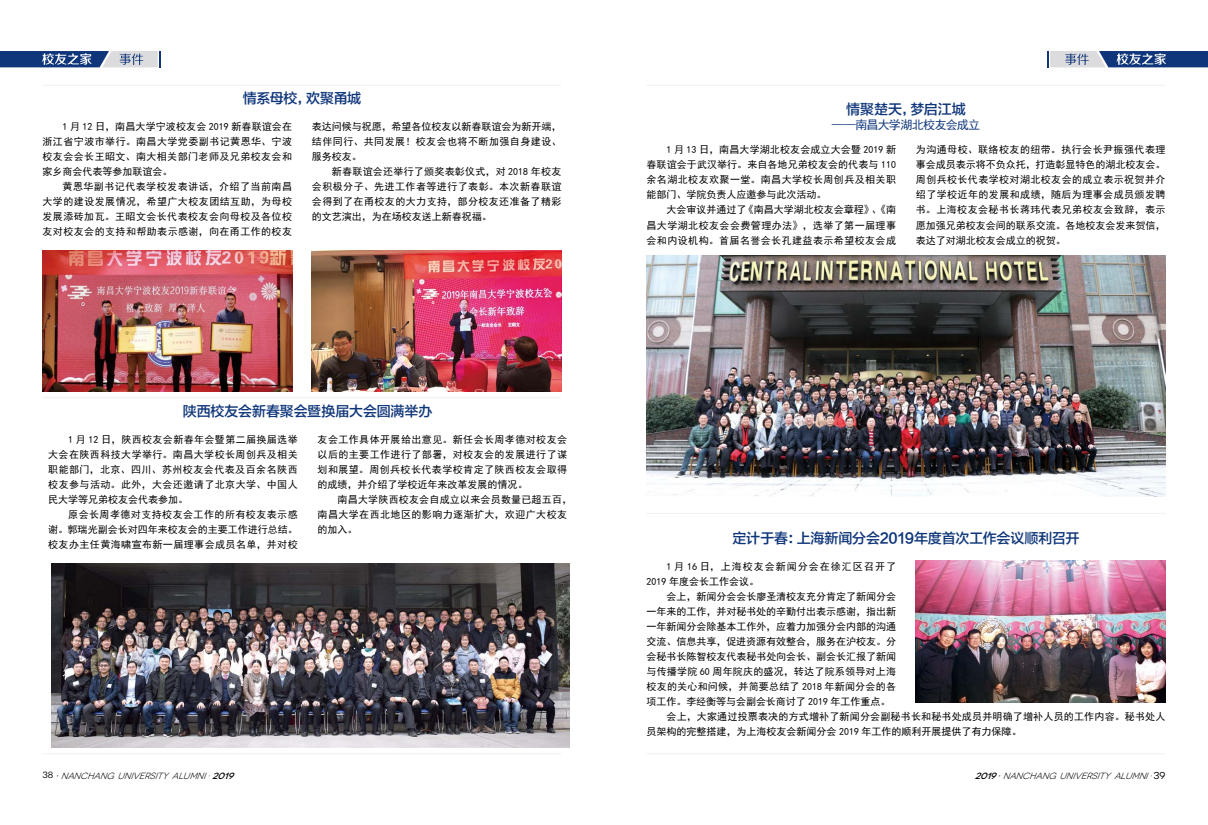
<style>
.page{position:relative;width:1208px;height:825px;background:#fff}
.page>*{position:absolute;margin:0;border:0;box-sizing:border-box;transform-origin:0 0}
.t1{font:14px "FZLTZHK GBK1 0";letter-spacing:-.015em;color:#0f367a}
.t2{font:12px "Sim Hei";letter-spacing:-.055em;color:#0f367a}
.t3{font:10px/15px "Sim Hei";letter-spacing:.02em;color:#000;text-align:justify}
.t4{font:10px "Sim Hei";color:#000}
.t5{font:10px/15px "Sim Hei";letter-spacing:.1em;color:#000}
.t6{font:10px "Sim Hei";letter-spacing:-.005em;color:#000}
.t7{font:italic 9px "Novecentowide";color:#000}
.s1{font-style:normal}
.s2{font-weight:500}
.s3{font-style:normal;font-size:10px}
</style>
<div class="page">
<svg style="left:1047px;top:51px;width:161px;height:16px"></svg>
<svg style="left:0;top:51px;width:161px;height:16px"></svg>
<hr style="left:42px;top:85px;width:519px;height:1px;background:#f0f1f1">
<hr style="left:42px;top:397px;width:519px;height:1px;background:#f0f1f1">
<hr style="left:42px;top:753px;width:519px;height:1px;background:#f0f1f1">
<img style="left:43px;top:250px;width:249px;height:142px">
<img style="left:312px;top:250px;width:249px;height:142px">
<img style="left:51px;top:564px;width:519px;height:184px">
<hr style="left:646px;top:85px;width:519px;height:1px;background:#f0f1f1">
<hr style="left:646px;top:753px;width:519px;height:1px;background:#f0f1f1">
<hr style="left:646px;top:513px;width:519px;height:1px;background:#f0f1f1">
<img style="left:916px;top:561px;width:249px;height:142px">
<img style="left:646px;top:255px;width:519px;height:241px">
<h1 class="t1" style="left:243px;top:91px;width:120px">情系母校，欢聚甬城</h1>
<p class="t3" style="left:43px;top:119px;width:251px;text-indent:20px">1 月 12 日，南昌大学宁波校友会 2019 新春联谊会在浙江省宁波市举行。南昌大学党委副书记黄恩华、宁波校友会会长王昭文、南大相关部门老师及兄弟校友会和家乡商会代表等参加联谊会。</p>
<p class="t3" style="left:43px;top:179px;width:251px;text-indent:20px">黄恩华副书记代表学校发表讲话，介绍了当前南昌大学的建设发展情况，希望广大校友团结互助，为母校发展添砖加瓦。王昭文会长代表校友会向母校及各位校友对校友会的支持和帮助表示感谢，向在甬工作的校友</p>
<p class="t3" style="left:312px;top:119px;width:251px">表达问候与祝愿，希望各位校友以新春联谊会为新开端，结伴同行、共同发展！校友会也将不断加强自身建设、服务校友。</p>
<p class="t3" style="left:312px;top:164px;width:251px;text-indent:20px">新春联谊会还举行了颁奖表彰仪式，对 2018 年校友会积极分子、先进工作者等进行了表彰。本次新春联谊会得到了在甬校友的大力支持，部分校友还准备了精彩的文艺演出，为在场校友送上新春祝福。</p>
<h1 class="t1" style="left:183px;top:403px;width:251px">陕西校友会新春聚会暨换届大会圆满举办</h1>
<p class="t3" style="left:48px;top:432px;width:251px;text-indent:20px">1 月 12 日，陕西校友会新春年会暨第二届换届选举大会在陕西科技大学举行。南昌大学校长周创兵及相关职能部门，北京、四川、苏州校友会代表及百余名陕西校友参与活动。此外，大会还邀请了北京大学、中国人民大学等兄弟校友会代表参加。</p>
<p class="t3" style="left:48px;top:507px;width:251px;text-indent:20px">原会长周孝德对支持校友会工作的所有校友表示感谢。郭瑞光副会长对四年来校友会的主要工作进行总结。校友办主任黄海啸宣布新一届理事会成员名单，并对校</p>
<p class="t3" style="left:317px;top:432px;width:251px">友会工作具体开展给出意见。新任会长周孝德对校友会以后的主要工作进行了部署，对校友会的发展进行了谋划和展望。周创兵校长代表学校肯定了陕西校友会取得的成绩，并介绍了学校近年来改革发展的情况。</p>
<p class="t3" style="left:317px;top:492px;width:256px;text-align:left;text-indent:20px">南昌大学陕西校友会自成立以来会员数量已超五百，南昌大学在西北地区的影响力逐渐扩大，欢迎广大校友的加入。</p>
<h1 class="t1" style="left:846px;top:102px;width:121px">情聚楚天，梦启江城</h1>
<p class="t2" style="left:831px;top:118px;width:150px">——南昌大学湖北校友会成立</p>
<p class="t3" style="left:646px;top:142px;width:251px;text-indent:20px">1 月 13 日，南昌大学湖北校友会成立大会暨 2019 新春联谊会于武汉举行。来自各地兄弟校友会的代表与 110余名湖北校友欢聚一堂。南昌大学校长周创兵及相关职能部门、学院负责人应邀参与此次活动。</p>
<p class="t3" style="left:646px;top:202px;width:251px;text-indent:20px">大会审议并通过了《南昌大学湖北校友会章程》、《南昌大学湖北校友会会费管理办法》，选举了第一届理事会和内设机构。首届名誉会长孔建益表示希望校友会成</p>
<p class="t3" style="left:916px;top:142px;width:251px">为沟通母校、联络校友的纽带。执行会长尹振强代表理事会成员表示将不负众托，打造彰显特色的湖北校友会。周创兵校长代表学校对湖北校友会的成立表示祝贺并介绍了学校近年的发展和成绩，随后为理事会成员颁发聘书。上海校友会秘书长蒋玮代表兄弟校友会致辞，表示愿加强兄弟校友会间的联系交流。各地校友会发来贺信，表达了对湖北校友会成立的祝贺。</p>
<h1 class="t1" style="left:732px;top:530px;width:348px">定计于春：上海新闻分会2019年度首次工作会议顺利召开</h1>
<p class="t5" style="left:646px;top:558px;width:251px;text-indent:20px">1 月 16 日，上海校友会新闻分会在徐汇区召开了<br>2019 年度会长工作会议。</p>
<p class="t4" style="left:666px;top:591px;width:231px">会上，新闻分会会长廖圣清校友充分肯定了新闻分会</p>
<p class="t4" style="left:646px;top:606px;width:251px">一年来的工作，并对秘书处的辛勤付出表示感谢，指出新</p>
<p class="t4" style="left:646px;top:621px;width:251px">一年新闻分会除基本工作外，应着力加强分会内部的沟通</p>
<p class="t4" style="left:646px;top:636px;width:251px">交流、信息共享，促进资源有效整合，服务在沪校友。分</p>
<p class="t4" style="left:646px;top:651px;width:251px">会秘书长陈智校友代表秘书处向会长、副会长汇报了新闻</p>
<p class="t3" style="left:646px;top:663px;width:251px">与传播学院 60 周年院庆的盛况，转达了院系领导对上海</p>
<p class="t3" style="left:646px;top:678px;width:251px">校友的关心和问候，并简要总结了 2018 年新闻分会的各</p>
<p class="t6" style="left:646px;top:696px;width:245px">项工作。李经衡等与会副会长商讨了 2019 年工作重点。</p>
<p class="t3" style="left:666px;top:708px;width:500px">会上，大家通过投票表决的方式增补了新闻分会副秘书长和秘书处成员并明确了增补人员的工作内容。秘书处人</p>
<p class="t4" style="left:646px;top:726px;width:376px">员架构的完整搭建，为上海校友会新闻分会 2019 年工作的顺利开展提供了有力保障。</p>
<p class="t7" style="left:43px;top:771px;width:196px"><span class="s1">3 8</span> <span class="s2">·</span>NANCHANGUNIVERSITYALUMNI·<span class="s2">2019</span></p>
<p class="t7" style="left:975px;top:771px;width:192px"><span class="s2">2019·</span>NANCHANGUNIVERSITYALUMNI· <span class="s3">3 9</span></p>
</div>
